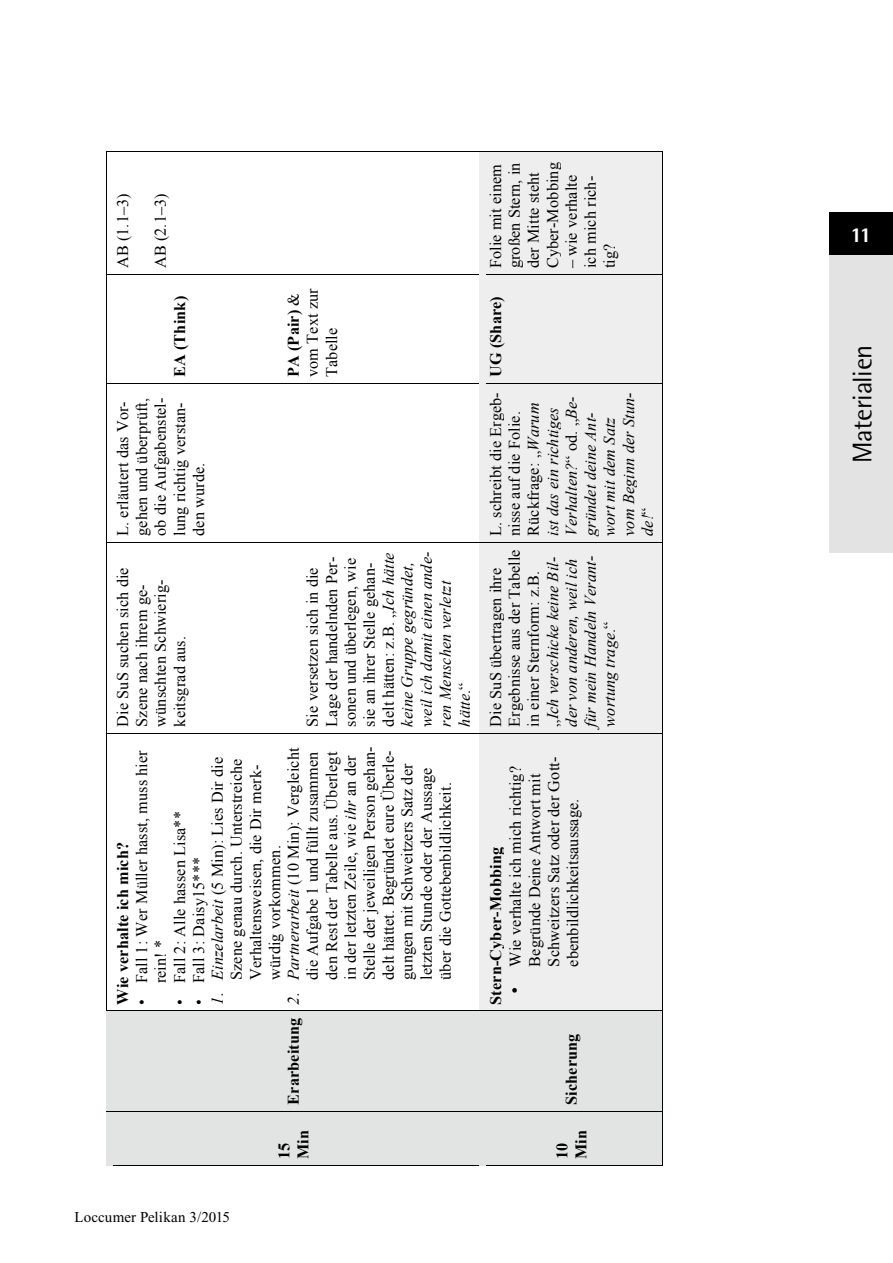
<style>
.page{position:relative;width:893px;height:1263px;background:#fff}
.page>*{position:absolute;margin:0;border:0;box-sizing:border-box;transform-origin:0 0}
.t1{font:27px "Rotis Semi Sans";letter-spacing:-.015em;color:#000}
.t2{font:800 21px "Rotis Semi Sans";color:#fff}
.t3{font:16.2px/19px "Times New Roman";letter-spacing:.01em;color:#000}
.t4{font:italic 16.2px/18.9px "Times New Roman";letter-spacing:.01em;color:#000}
.t5{font:700 16.2px/19px "Times New Roman";letter-spacing:.01em;color:#000}
.t6{font:15px "Times New Roman";letter-spacing:.005em;color:#000}
.s1{font-weight:700}
.s2{font-style:italic}
.s3{font-style:normal}
</style>
<div class="page">
<div style="left:107px;top:1111px;width:373px;height:54px;background:#e2e4e3"></div>
<div style="left:107px;top:1011px;width:373px;height:100px;background:#e2e4e3"></div>
<hr style="left:107px;top:733px;width:1px;height:277px;background:#000">
<hr style="left:107px;top:542px;width:1px;height:191px;background:#000">
<hr style="left:107px;top:384px;width:1px;height:158px;background:#000">
<hr style="left:107px;top:275px;width:1px;height:108px;background:#000">
<hr style="left:107px;top:151px;width:1px;height:123px;background:#000">
<hr style="left:113px;top:1165px;width:367px;height:1px;background:#000">
<hr style="left:113px;top:1111px;width:367px;height:1px;background:#000">
<hr style="left:113px;top:1010px;width:367px;height:1px;background:#000">
<hr style="left:113px;top:733px;width:367px;height:1px;background:#000">
<hr style="left:113px;top:542px;width:367px;height:1px;background:#000">
<hr style="left:113px;top:383px;width:367px;height:1px;background:#000">
<hr style="left:113px;top:274px;width:367px;height:1px;background:#000">
<hr style="left:113px;top:151px;width:367px;height:1px;background:#000">
<div style="left:480px;top:1111px;width:183px;height:54px;background:#e2e4e3"></div>
<div style="left:480px;top:1011px;width:183px;height:100px;background:#e2e4e3"></div>
<div style="left:480px;top:733px;width:183px;height:277px;background:#eee"></div>
<div style="left:480px;top:542px;width:183px;height:190px;background:#eee"></div>
<div style="left:480px;top:383px;width:183px;height:159px;background:#eee"></div>
<div style="left:480px;top:274px;width:183px;height:109px;background:#eee"></div>
<div style="left:480px;top:151px;width:183px;height:123px;background:#eee"></div>
<div style="left:480px;top:542px;width:6px;height:191px;background:#eee"></div>
<hr style="left:486px;top:1165px;width:177px;height:1px;background:#000">
<hr style="left:663px;top:1111px;width:1px;height:54px;background:#000">
<hr style="left:486px;top:1111px;width:177px;height:1px;background:#000">
<hr style="left:663px;top:1011px;width:1px;height:100px;background:#000">
<hr style="left:486px;top:1010px;width:177px;height:1px;background:#000">
<hr style="left:663px;top:733px;width:1px;height:277px;background:#000">
<div style="left:657px;top:542px;width:6px;height:191px;background:#eee"></div>
<hr style="left:486px;top:733px;width:177px;height:1px;background:#000">
<hr style="left:663px;top:542px;width:1px;height:191px;background:#000">
<hr style="left:486px;top:542px;width:177px;height:1px;background:#000">
<hr style="left:663px;top:384px;width:1px;height:158px;background:#000">
<hr style="left:486px;top:383px;width:177px;height:1px;background:#000">
<hr style="left:663px;top:275px;width:1px;height:108px;background:#000">
<hr style="left:486px;top:274px;width:177px;height:1px;background:#000">
<hr style="left:663px;top:151px;width:1px;height:123px;background:#000">
<hr style="left:486px;top:151px;width:177px;height:1px;background:#000">
<div style="left:829px;top:255px;width:64px;height:298px;background:#e3e3e3"></div>
<div style="left:829px;top:213px;width:64px;height:42px;background:#000"></div>
<p class="t3" style="left:113px;top:268px;width:77px;rotate:-90deg">AB (1.1–3)</p>
<p class="t3" style="left:151px;top:268px;width:77px;rotate:-90deg">AB (2.1–3)</p>
<p class="t5" style="left:170px;top:377px;width:83px;rotate:-90deg">EA (Think)</p>
<p class="t3" style="left:284px;top:377px;width:90px;rotate:-90deg"><span class="s1">PA (Pair)</span> &amp; vom Text zur<br>Tabelle</p>
<p class="t3" style="left:113px;top:536px;width:140px;rotate:-90deg">L. erläutert das Vor&shy;gehen und überprüft, ob die Aufgabenstel&shy;lung richtig verstan&shy;den wurde.</p>
<p class="t3" style="left:113px;top:727px;width:161px;rotate:-90deg">Die SuS suchen sich die<br>Szene nach ihrem ge&shy;wünschten Schwierig&shy;keitsgrad aus.</p>
<p class="t3" style="left:303px;top:727px;width:177px;rotate:-90deg">Sie versetzen sich in die<br>Lage der handelnden Per&shy;sonen und überlegen, wie sie an ihrer Stelle gehan&shy;delt hätten: z.B. „<span class="s2">Ich hätte keine Gruppe gegründet, weil ich damit einen ande&shy;ren Menschen verletzt hätte</span>.“</p>
<p class="t3" style="left:208px;top:980px;width:225px;text-indent:-25px;rotate:-90deg"><span class="s2">1. Einzelarbeit</span> (5 Min): Lies Dir die<br>Szene genau durch. Unterstreiche<br>Verhaltensweisen, die Dir merk&shy;würdig vorkommen.</p>
<p class="t3" style="left:284px;top:980px;width:235px;text-indent:-25px;rotate:-90deg"><span class="s2">2. Partnerarbeit</span> (10 Min): Vergleicht die Aufgabe 1 und füllt zusammen den Rest der Tabelle aus. Überlegt in der letzten Zeile, wie <span class="s2">ihr</span> an der Stelle der jeweiligen Person gehan&shy;delt hättet. Begründet eure Überle&shy;gungen mit Schweitzers Satz der letzten Stunde oder der Aussage über die Gottebenbildlichkeit.</p>
<p class="t3" style="left:132px;top:983px;width:235px;text-indent:-21px;rotate:-90deg">• Fall 1: Wer Müller hasst, muss hier rein! *</p>
<p class="t3" style="left:170px;top:1005px;width:195px;rotate:-90deg">• Fall 2: Alle hassen Lisa**</p>
<p class="t5" style="left:113px;top:1005px;width:164px;rotate:-90deg">Wie verhalte ich mich?</p>
<p class="t3" style="left:189px;top:1005px;width:149px;rotate:-90deg">• Fall 3: Daisy15***</p>
<p class="t5" style="left:283px;top:1105px;width:88px;rotate:-90deg">Erarbeitung</p>
<p class="t5" style="left:274px;top:1159px;width:31px;rotate:-90deg">15<br>Min</p>
<p class="t3" style="left:486px;top:268px;width:108px;rotate:-90deg">Folie mit einem großen Stern, in der Mitte steht<br>Cyber-Mobbing</p>
<p class="t3" style="left:562px;top:268px;width:95px;text-align:justify;rotate:-90deg">– wie verhalte ich mich rich&shy;tig?</p>
<p class="t5" style="left:486px;top:377px;width:83px;rotate:-90deg">UG (Share)</p>
<p class="t4" style="left:486px;top:536px;width:145px;rotate:-90deg"><span class="s3">L. schreibt die Ergeb&shy;nisse auf die Folie.<br>Rückfrage: „</span>Warum ist das ein richtiges<br>Verhalten?<span class="s3">“ od. „</span>Be&shy;gründet deine Ant&shy;wort mit dem Satz vom Beginn der Stun&shy;de!<span class="s3">“</span></p>
<p class="t4" style="left:486px;top:727px;width:179px;rotate:-90deg"><span class="s3">Die SuS übertragen ihre<br>Ergebnisse aus der Tabelle in einer Sternform: z.B. „</span>Ich verschicke keine Bil&shy;der von anderen, weil ich für mein Handeln Verant&shy;wortung trage<span class="s3">.“</span></p>
<p class="t3" style="left:506px;top:967px;width:211px;text-indent:-27px;rotate:-90deg">• Wie verhalte ich mich richtig?<br>Begründe Deine Antwort mit<br>Schweitzers Satz oder der Gott&shy;ebenbildlichkeitsaussage.</p>
<p class="t5" style="left:486px;top:1005px;width:159px;rotate:-90deg">Stern-Cyber-Mobbing</p>
<p class="t5" style="left:561px;top:1105px;width:73px;rotate:-90deg">Sicherung</p>
<p class="t5" style="left:552px;top:1159px;width:31px;rotate:-90deg">10<br>Min</p>
<p class="t6" style="left:74px;top:1208px;width:157px">Loccumer Pelikan 3/2015</p>
<p class="t2" style="left:851px;top:222px;width:22px">11</p>
<h1 class="t1" style="left:846px;top:463px;width:120px;rotate:-90deg">Materialien</h1>
</div>
